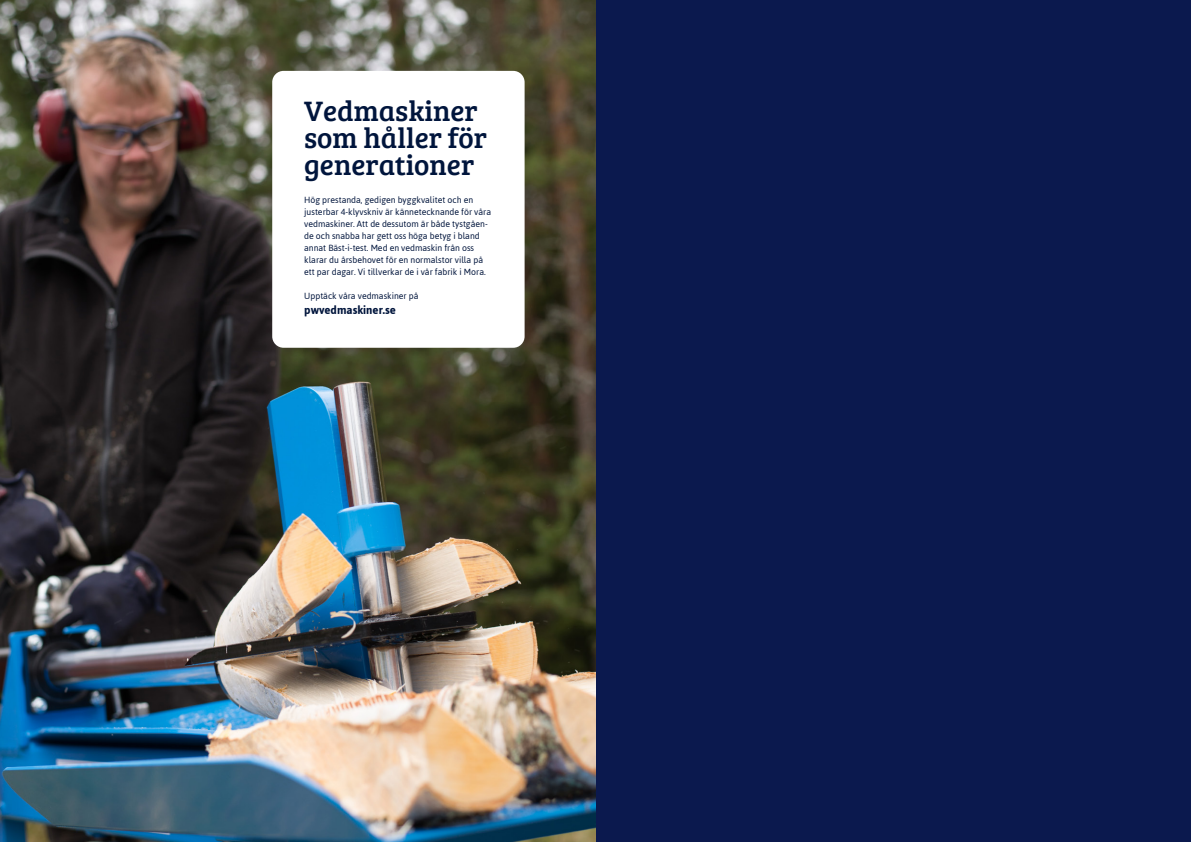
<style>
.page{position:relative;width:1191px;height:842px;background:#fff}
.page>*{position:absolute;margin:0;border:0;box-sizing:border-box;transform-origin:0 0}
.t1{font:29px/27px "Bree Serif";color:#00153c}
.t2{font:700 13px "Jaldi";color:#00153c}
.t3{font:10px/12px "Jaldi";color:#00153c}
</style>
<div class="page">
<div style="left:595px;top:0;width:596px;height:842px;background:#0b194e"></div>
<img style="left:0;top:0;width:595px;height:842px">
<div style="left:272px;top:71px;width:252px;height:277px;background:#fff;border-radius:11px"></div>
<p class="t1" style="left:304px;top:96px;width:185px">Vedmaskiner som håller för generationer</p>
<p class="t3" style="left:304px;top:194px;width:188px">Hög prestanda, gedigen byggkvalitet och en justerbar 4-klyvskniv är kännetecknande för våra vedmaskiner. Att de dessutom är både tystgåen&shy;de och snabba har gett oss höga betyg i bland annat Bäst-i-test. Med en vedmaskin från oss klarar du årsbehovet för en normalstor villa på ett par dagar. Vi tillverkar de i vår fabrik i Mora.</p>
<p class="t3" style="left:304px;top:290px;width:116px">Upptäck våra vedmaskiner på</p>
<p class="t2" style="left:304px;top:302px;width:93px">pwvedmaskiner.se</p>
</div>
